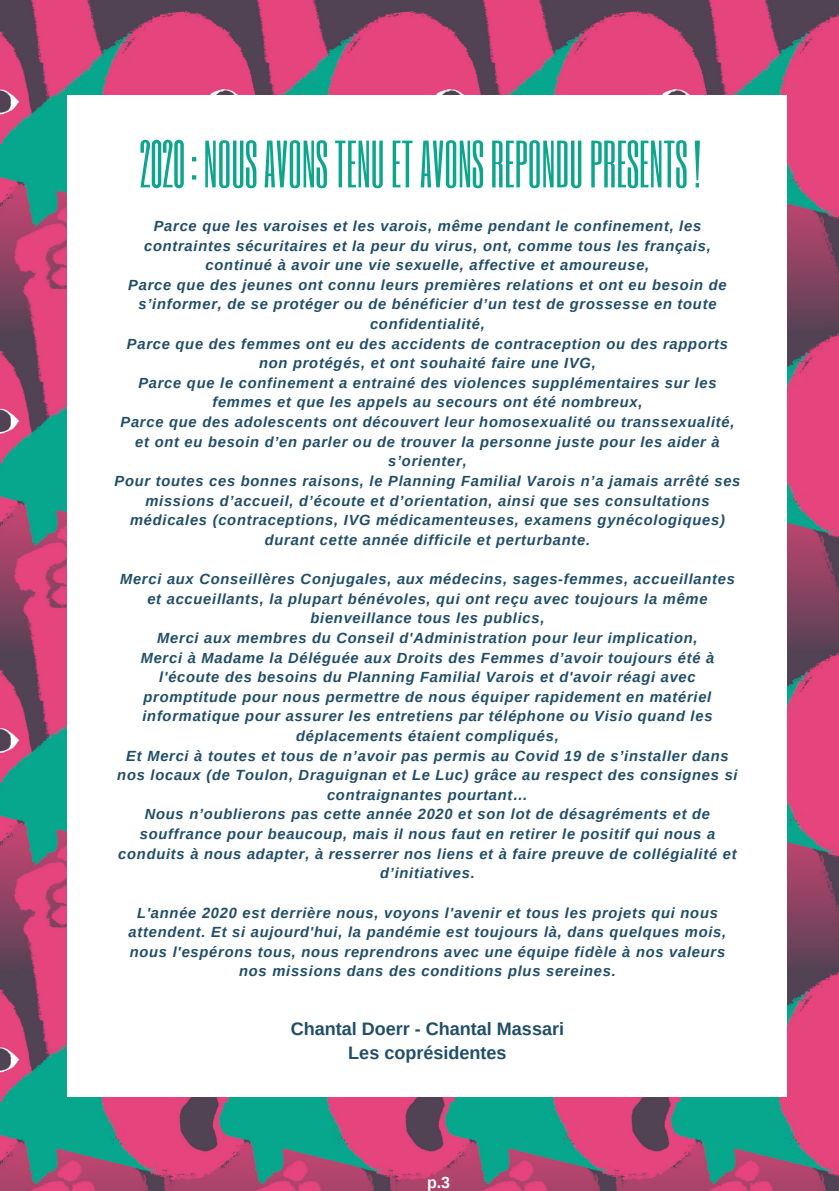
<style>
.page{position:relative;width:839px;height:1191px;background:#fff}
.page>*{position:absolute;margin:0;border:0;box-sizing:border-box;transform-origin:0 0}
.t1{font:55.4px "Six Caps";color:#0da68c}
.t2{font:700 18px/24px "Arimo";color:#204d68;text-align:center}
.t3{font:700 16px "Arimo";color:#fff}
.t4{font:italic 700 14.8px/19.6px "Arimo";letter-spacing:.05em;color:#204d68;text-align:center}
</style>
<div class="page">
<img style="left:0;top:0;width:838px;height:1191px">
<div style="left:67px;top:95px;width:720px;height:1002px;background:#fff"></div>
<h1 class="t1" style="left:140px;top:126px;width:562px">2020 :NOUS AVONS TENUET AVONSREPONDUPRESENTS !</h1>
<p class="t4" style="left:114px;top:216px;width:627px">Parce que les varoises et les varois, même pendant le confinement, les contraintes sécuritaires et la peur du virus, ont, comme tous les français, continué à avoir une vie sexuelle, affective et amoureuse,<br>Parce que des jeunes ont connu leurs premières relations et ont eu besoin de s’informer, de se protéger ou de bénéficier d’un test de grossesse en toute confidentialité,<br>Parce que des femmes ont eu des accidents de contraception ou des rapports non protégés, et ont souhaité faire une IVG,<br>Parce que le confinement a entrainé des violences supplémentaires sur les femmes et que les appels au secours ont été nombreux,<br>Parce que des adolescents ont découvert leur homosexualité ou transsexualité, et ont eu besoin d’en parler ou de trouver la personne juste pour les aider à s’orienter,<br>Pour toutes ces bonnes raisons, le Planning Familial Varois n’a jamais arrêté ses missions d’accueil, d’écoute et d’orientation, ainsi que ses consultations médicales (contraceptions, IVG médicamenteuses, examens gynécologiques) durant cette année difficile et perturbante.</p>
<p class="t4" style="left:117px;top:569px;width:621px">Merci aux Conseillères Conjugales, aux médecins, sages-femmes, accueillantes et accueillants, la plupart bénévoles, qui ont reçu avec toujours la même bienveillance tous les publics,<br>Merci aux membres du Conseil d'Administration pour leur implication,<br>Merci à Madame la Déléguée aux Droits des Femmes d’avoir toujours été à l'écoute des besoins du Planning Familial Varois et d'avoir réagi avec promptitude pour nous permettre de nous équiper rapidement en matériel informatique pour assurer les entretiens par téléphone ou Visio quand les déplacements étaient compliqués,<br>Et Merci à toutes et tous de n’avoir pas permis au Covid 19 de s’installer dans nos locaux (de Toulon, Draguignan et Le Luc) grâce au respect des consignes si contraignantes pourtant…<br>Nous n’oublierons pas cette année 2020 et son lot de désagréments et de souffrance pour beaucoup, mais il nous faut en retirer le positif qui nous a conduits à nous adapter, à resserrer nos liens et à faire preuve de collégialité et d’initiatives.</p>
<p class="t4" style="left:129px;top:903px;width:599px">L'année 2020 est derrière nous, voyons l'avenir et tous les projets qui nous attendent. Et si aujourd'hui, la pandémie est toujours là, dans quelques mois, nous l'espérons tous, nous reprendrons avec une équipe fidèle à nos valeurs nos missions dans des conditions plus sereines.</p>
<p class="t2" style="left:291px;top:1016px;width:275px">Chantal Doerr - Chantal Massari<br>Les coprésidentes</p>
<p class="t3" style="left:427px;top:1173px;width:25px">p.3</p>
</div>
